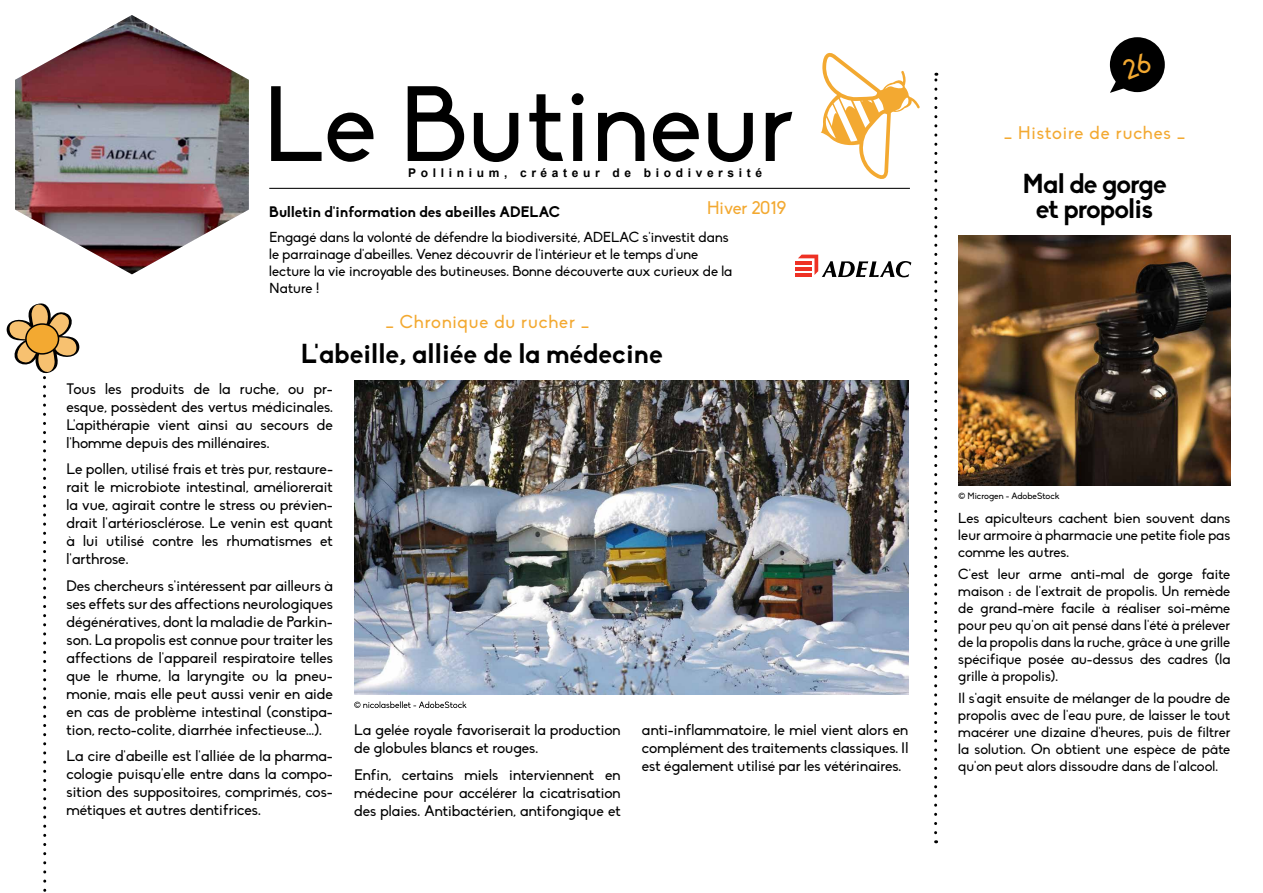
<style>
.page{position:relative;width:1263px;height:893px;background:#fff}
.page>*{position:absolute;margin:0;border:0;box-sizing:border-box;transform-origin:0 0}
.t1{font:105px "Biko";color:#000}
.t2{font:700 27px "Biko";letter-spacing:-.005em;color:#000}
.t3{font:700 27px "Biko";letter-spacing:-.03em;color:#000}
.t4{font:18px "Biko";letter-spacing:.05em;color:#f3a931}
.t5{font:18px "Biko";letter-spacing:-.005em;color:#f3a931}
.t6{font:15px/18px "Biko";color:#000;text-align:justify}
.t7{font:700 15px "Biko";color:#000}
.t8{font:14.25px/17.1px "Biko";color:#000;text-align:justify}
.t9{font:700 12px "Arial";letter-spacing:.385em;color:#000}
.t10{font:9px "Biko";color:#000}
</style>
<div class="page">
<svg style="left:934px;top:73px;width:3px;height:760px"></svg>
<svg style="left:6px;top:303px;width:74px;height:589px"></svg>
<div style="left:26px;top:324px;width:33px;height:30px;background:#f3a931;border-radius:50%"></div>
<div style="left:25px;top:323px;width:34px;height:32px;border:2px solid #000;border-radius:50%"></div>
<img style="left:354px;top:380px;width:554px;height:314px">
<hr style="left:269px;top:188px;width:641px;height:1px;background:#000">
<svg style="left:820px;top:52px;width:100px;height:127px"></svg>
<img style="left:958px;top:235px;width:273px;height:251px">
<svg style="left:354px;top:701px;width:113px;height:7px"></svg>
<img style="left:15px;top:15px;width:234px;height:259px">
<hr style="left:796px;top:273px;width:16px;height:4px;background:#ee3124">
<hr style="left:796px;top:267px;width:16px;height:4px;background:#ee3124">
<hr style="left:796px;top:261px;width:16px;height:4px;background:#ee3124">
<svg style="left:798px;top:255px;width:113px;height:22px"></svg>
<svg style="left:1110px;top:37px;width:55px;height:56px"></svg>
<h1 class="t1" style="left:263px;top:66px;width:531px">Le Butineur</h1>
<p class="t9" style="left:408px;top:164px;width:355px">Pollinium, créateur de biodiversité</p>
<p class="t5" style="left:707px;top:198px;width:80px">Hiver 2019</p>
<p class="t4" style="left:1004px;top:122px;width:183px">_ Histoire de ruches _</p>
<h2 class="t3" style="left:1022px;top:167px;width:146px">Mal de gorge</h2>
<p class="t7" style="left:269px;top:202px;width:292px">Bulletin d'information des abeilles ADELAC</p>
<h2 class="t3" style="left:1036px;top:193px;width:119px">et propolis</h2>
<p class="t8" style="left:269px;top:229px;width:464px;text-align:left">Engagé dans la volonté de défendre la biodiversité, ADELAC s'investit dans le parrainage d'abeilles. Venez découvrir de l'intérieur et le temps d'une lecture la vie incroyable des butineuses. Bonne découverte aux curieux de la Nature !</p>
<p class="t4" style="left:385px;top:311px;width:206px">_ Chronique du rucher _</p>
<h2 class="t2" style="left:301px;top:337px;width:364px">L'abeille, alliée de la médecine</h2>
<p class="t6" style="left:67px;top:380px;width:268px">Tous les produits de la ruche, ou pr&shy;esque, possèdent des vertus médicinales.<br>L'apithérapie vient ainsi au secours de l'homme depuis des millénaires.</p>
<p class="t6" style="left:67px;top:460px;width:268px">Le pollen, utilisé frais et très pur, restaure&shy;rait le microbiote intestinal, améliorerait la vue, agirait contre le stress ou prévien&shy;drait l'artériosclérose. Le venin est quant à lui utilisé contre les rhumatismes et l'arthrose.</p>
<p class="t6" style="left:67px;top:577px;width:268px">Des chercheurs s'intéressent par ailleurs à ses effets sur des affections neurologiques dégénératives, dont la maladie de Parkin&shy;son. La propolis est connue pour traiter les affections de l'appareil respiratoire telles que le rhume, la laryngite ou la pneu&shy;monie, mais elle peut aussi venir en aide en cas de problème intestinal (constipa&shy;tion, recto-colite, diarrhée infectieuse...).</p>
<p class="t6" style="left:67px;top:748px;width:268px">La cire d'abeille est l'alliée de la pharma&shy;cologie puisqu'elle entre dans la compo&shy;sition des suppositoires, comprimés, cos&shy;métiques et autres dentifrices.</p>
<p class="t6" style="left:354px;top:721px;width:268px">La gelée royale favoriserait la production de globules blancs et rouges.</p>
<p class="t6" style="left:354px;top:766px;width:268px">Enfin, certains miels interviennent en médecine pour accélérer la cicatrisation des plaies. Antibactérien, antifongique et</p>
<p class="t6" style="left:642px;top:721px;width:268px">anti-inflammatoire, le miel vient alors en complément des traitements classiques. Il est également utilisé par les vétérinaires.</p>
<p class="t10" style="left:958px;top:491px;width:102px">© Microgen - AdobeStock</p>
<p class="t8" style="left:958px;top:510px;width:274px">Les apiculteurs cachent bien souvent dans leur armoire à pharmacie une petite fiole pas comme les autres.</p>
<p class="t8" style="left:958px;top:566px;width:274px">C'est leur arme anti-mal de gorge faite maison : de l'extrait de propolis. Un remède de grand-mère facile à réaliser soi-même pour peu qu'on ait pensé dans l'été à prélever de la propolis dans la ruche, grâce à une grille spécifique posée au-dessus des cadres (la grille à propolis).</p>
<p class="t8" style="left:958px;top:689px;width:274px">Il s'agit ensuite de mélanger de la poudre de propolis avec de l'eau pure, de laisser le tout macérer une dizaine d'heures, puis de filtrer la solution. On obtient une espèce de pâte qu'on peut alors dissoudre dans de l'alcool.</p>
</div>
